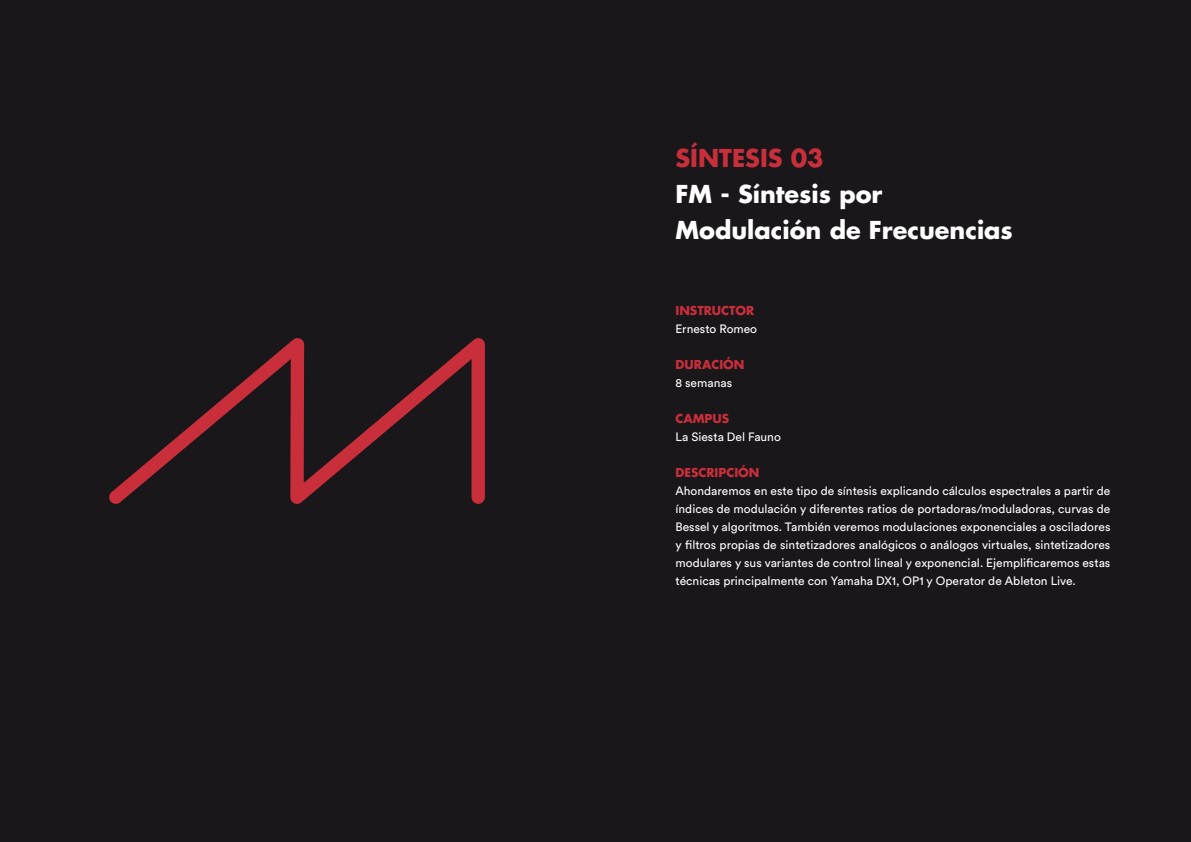
<style>
.page{position:relative;width:1191px;height:842px;background:#1a171a}
.page>*{position:absolute;margin:0;border:0;box-sizing:border-box;transform-origin:0 0}
.t1{font:700 24px/36px "Futura Std";color:#fff}
.t2{font:700 24px "Futura Std";color:#c92e3b}
.t3{font:12px/18px "Circular Std";color:#fff;text-align:justify}
.t4{font:700 12px "Futura Std";color:#c92e3b}
</style>
<div class="page">
<svg style="left:109px;top:338px;width:376px;height:166px"></svg>
<h1 class="t2" style="left:675px;top:142px;width:150px">SÍNTESIS 03</h1>
<h1 class="t1" style="left:675px;top:176px;width:339px">FM - Síntesis por<br>Modulación de Frecuencias</h1>
<p class="t4" style="left:675px;top:302px;width:80px">INSTRUCTOR</p>
<p class="t3" style="left:675px;top:320px;width:83px">Ernesto Romeo</p>
<p class="t4" style="left:675px;top:356px;width:70px">DURACIÓN</p>
<p class="t3" style="left:675px;top:374px;width:58px">8 semanas</p>
<p class="t4" style="left:675px;top:410px;width:55px">CAMPUS</p>
<p class="t3" style="left:675px;top:428px;width:107px">La Siesta Del Fauno</p>
<p class="t4" style="left:675px;top:464px;width:85px">DESCRIPCIÓN</p>
<p class="t3" style="left:675px;top:482px;width:436px">Ahondaremos en este tipo de síntesis explicando cálculos espectrales a partir de índices de modulación y diferentes ratios de portadoras/moduladoras, curvas de Bessel y algoritmos. También veremos modulaciones exponenciales a osciladores y filtros propias de sintetizadores analógicos o análogos virtuales, sintetizadores modulares y sus variantes de control lineal y exponencial. Ejemplificaremos estas técnicas principalmente con Yamaha DX1, OP1 y Operator de Ableton Live.</p>
</div>
